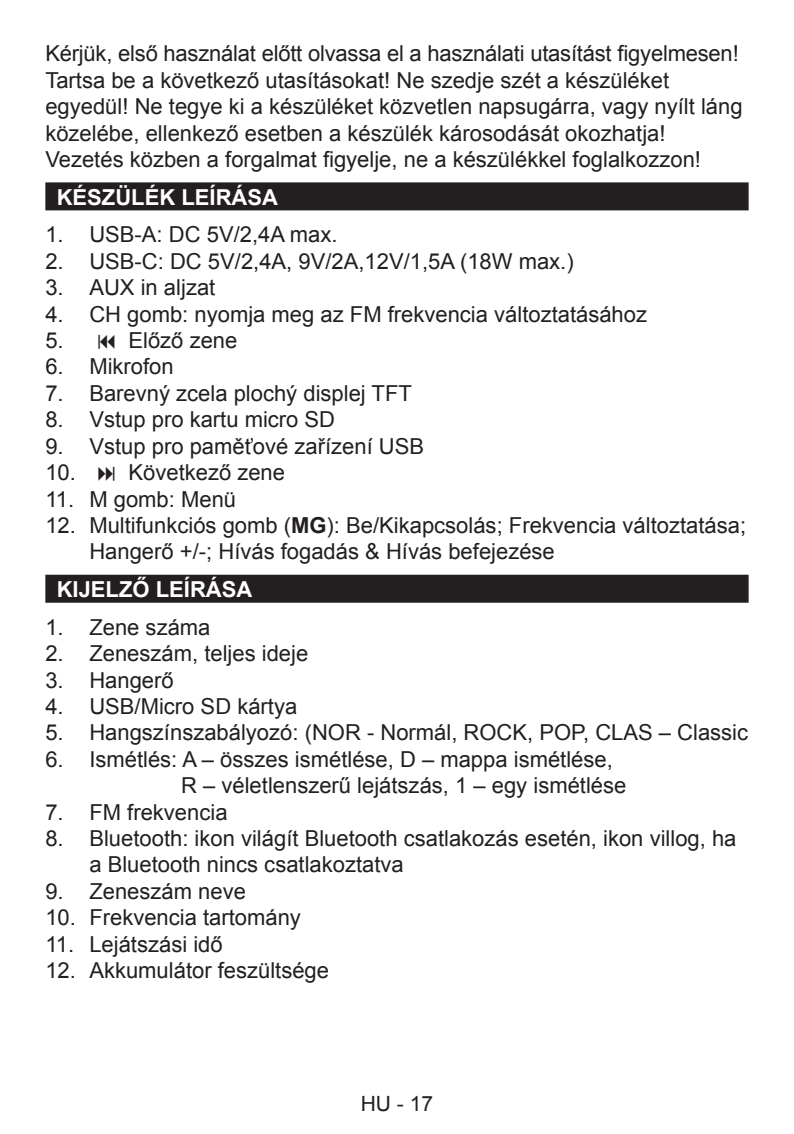
<style>
.page{position:relative;width:794px;height:1134px;background:#fff}
.page>*{position:absolute;margin:0;border:0;box-sizing:border-box;transform-origin:0 0}
._3_Text{font:22px/26.4px "Arial";color:#231f20}
.TOC_Title_BLACK{font:700 22px "Arial";color:#fff}
.t1{font:20.8px "Arial";color:#231f20}
.s1{font-weight:700}
</style>
<div class="page">
<div style="left:45px;top:182px;width:703px;height:28px;background:#231f20"></div>
<div style="left:45px;top:575px;width:703px;height:28px;background:#231f20"></div>
<p class="_3_Text" style="left:45px;top:41px;width:695px">Kérjük, első használat előtt olvassa el a használati utasítást figyelmesen!</p>
<p class="_3_Text" style="left:45px;top:67px;width:699px">Tartsa be a következő utasításokat! Ne szedje szét a készüléket egyedül! Ne tegye ki a készüléket közvetlen napsugárra, vagy nyílt láng közelébe, ellenkező esetben a készülék károsodását okozhatja!<br>Vezetés közben a forgalmat figyelje, ne a készülékkel foglalkozzon!</p>
<p class="TOC_Title_BLACK" style="left:57px;top:182px;width:223px">KÉSZÜLÉK LEÍRÁSA</p>
<p class="_3_Text" style="left:45px;top:222px;width:294px">1. USB-A: DC 5V/2,4A max.</p>
<p class="_3_Text" style="left:45px;top:248px;width:530px">2. USB-C: DC 5V/2,4A, 9V/2A,12V/1,5A (18W max.)</p>
<p class="_3_Text" style="left:45px;top:275px;width:171px">3. AUX in aljzat</p>
<p class="_3_Text" style="left:45px;top:301px;width:603px">4. CH gomb: nyomja meg az FM frekvencia változtatásához</p>
<p class="_3_Text" style="left:45px;top:327px;width:20px">5.</p>
<p class="_3_Text" style="left:128px;top:327px;width:110px">Előző zene</p>
<p class="_3_Text" style="left:45px;top:354px;width:130px">6. Mikrofon</p>
<p class="_3_Text" style="left:45px;top:380px;width:368px">7. Barevný zcela plochý displej TFT</p>
<p class="_3_Text" style="left:45px;top:407px;width:291px">8. Vstup pro kartu micro SD</p>
<p class="_3_Text" style="left:45px;top:433px;width:380px">9. Vstup pro paměťové zařízení USB</p>
<p class="_3_Text" style="left:45px;top:459px;width:241px">10. Következő zene</p>
<p class="_3_Text" style="left:45px;top:486px;width:192px">11. M gomb: Menü</p>
<p class="_3_Text" style="left:89px;top:512px;width:658px;text-indent:-44px">12. Multifunkciós gomb (<span class="s1">MG</span>): Be/Kikapcsolás; Frekvencia változtatása;<br>Hangerő +/-; Hívás fogadás &amp; Hívás befejezése</p>
<p class="TOC_Title_BLACK" style="left:57px;top:575px;width:197px">KIJELZŐ LEÍRÁSA</p>
<p class="_3_Text" style="left:45px;top:614px;width:167px">1. Zene száma</p>
<p class="_3_Text" style="left:45px;top:640px;width:264px">2. Zeneszám, teljes ideje</p>
<p class="_3_Text" style="left:45px;top:667px;width:130px">3. Hangerő</p>
<p class="_3_Text" style="left:45px;top:693px;width:253px">4. USB/Micro SD kártya</p>
<p class="_3_Text" style="left:45px;top:720px;width:704px">5. Hangszínszabályozó: (NOR - Normál, ROCK, POP, CLAS – Classic</p>
<p class="_3_Text" style="left:181px;top:746px;width:447px;text-indent:-136px">6. Ismétlés: A – összes ismétlése, D – mappa ismétlése,<br>R – véletlenszerű lejátszás, 1 – egy ismétlése</p>
<p class="_3_Text" style="left:45px;top:799px;width:184px">7. FM frekvencia</p>
<p class="_3_Text" style="left:89px;top:825px;width:648px;text-indent:-44px">8. Bluetooth: ikon világít Bluetooth csatlakozás esetén, ikon villog, ha a Bluetooth nincs csatlakoztatva</p>
<p class="_3_Text" style="left:45px;top:878px;width:202px">9. Zeneszám neve</p>
<p class="_3_Text" style="left:45px;top:904px;width:257px">10. Frekvencia tartomány</p>
<p class="_3_Text" style="left:45px;top:931px;width:179px">11. Lejátszási idő</p>
<p class="_3_Text" style="left:45px;top:957px;width:285px">12. Akkumulátor feszültsége</p>
<p class="t1" style="left:361px;top:1090px;width:74px">HU - 17</p>
</div>
